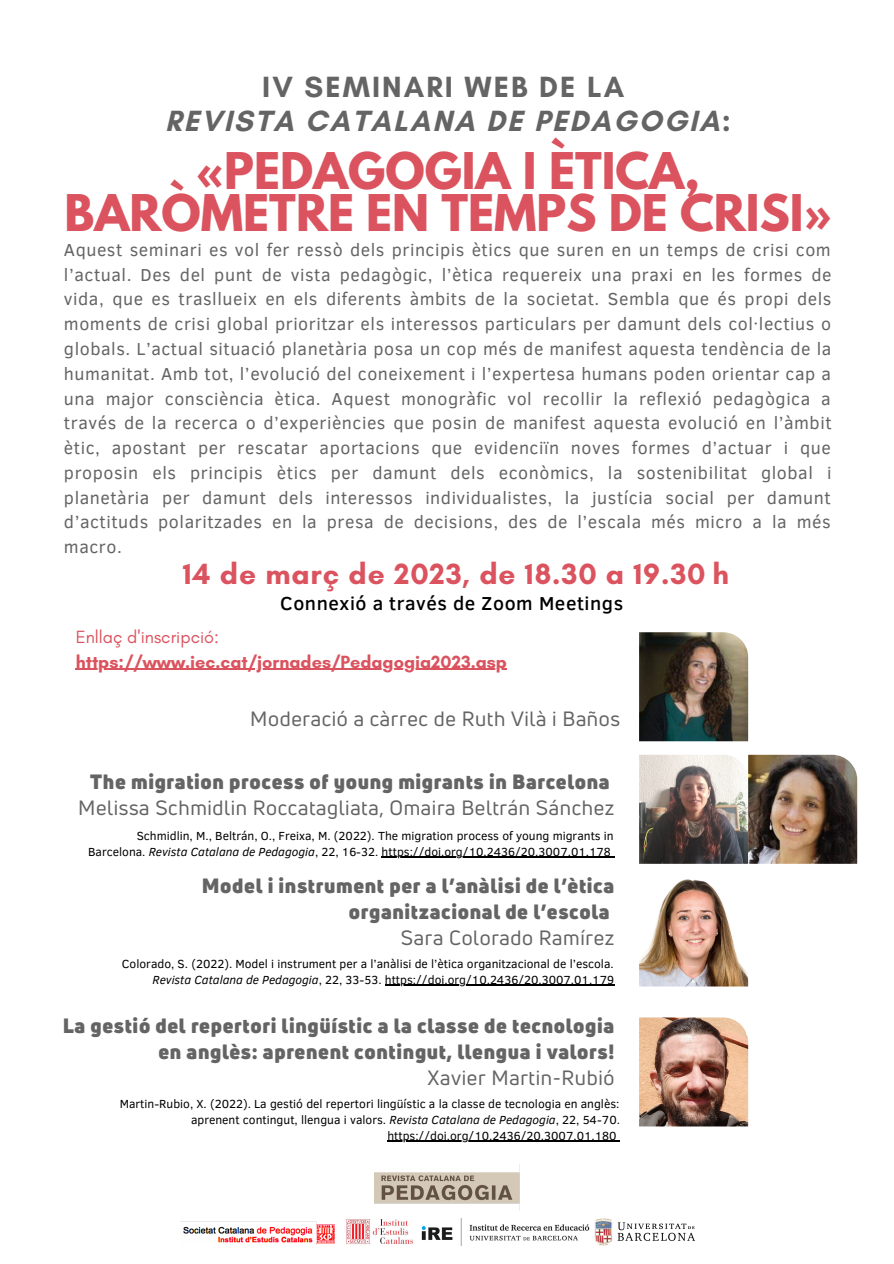
<style>
.page{position:relative;width:894px;height:1264px;background:#fff}
.page>*{position:absolute;margin:0;border:0;box-sizing:border-box;transform-origin:0 0}
.t1{font:700 44.85px/41.7px "League Spartan";color:#da535e;text-align:center}
.t2{font:700 29.85px/33.8px "Glacial Indifference";letter-spacing:.07em;color:#646464;text-align:center}
.t3{font:700 29.85px "Glacial Indifference";letter-spacing:.03em;color:#da535e}
.t4{font:900 20.25px/26px "Uni Neue";letter-spacing:.03em;color:#646464;text-align:right}
.t5{font:20.25px "Uni Neue";letter-spacing:.03em;color:#646464}
.t6{font:500 19.35px "Clear Sans";letter-spacing:.03em;color:#000}
.t7{font:700 18px "Glacial Indifference";color:#da535e}
.t8{font:18px "Glacial Indifference";color:#da535e}
.t9{font:17.85px/24.8px "Clear Sans";letter-spacing:.03em;color:#646464;text-align:justify}
.t10{font:12px/16px "Clear Sans";color:#000;text-align:right}
.s1{font-style:italic}
</style>
<div class="page">
<img style="left:639px;top:879px;width:109px;height:107px">
<img style="left:639px;top:632px;width:109px;height:109px">
<img style="left:639px;top:1017px;width:109px;height:109px">
<img style="left:639px;top:754px;width:218px;height:109px">
<img style="left:374px;top:1164px;width:146px;height:46px">
<img style="left:180px;top:1221px;width:154px;height:23px">
<img style="left:421px;top:1218px;width:168px;height:26px">
<img style="left:346px;top:1219px;width:67px;height:25px">
<img style="left:594px;top:1218px;width:101px;height:28px">
<hr style="left:76px;top:668px;width:431px;height:2px;background:#da535e">
<hr style="left:381px;top:857px;width:230px;height:1px;background:#000">
<hr style="left:387px;top:1140px;width:229px;height:1px;background:#000">
<hr style="left:385px;top:984px;width:229px;height:1px;background:#000">
<h2 class="t2" style="left:165px;top:69px;width:567px">IV SEMINARI WEB DE LA<br>REVISTA CATALANA DE PEDAGOGIA:</h2>
<h1 class="t1" style="left:65px;top:156px;width:768px">«PEDAGOGIA I ÈTICA,<br>BARÒMETRE EN TEMPS DE CRISI»</h1>
<p class="t9" style="left:64px;top:236px;width:769px">Aquest seminari es vol fer ressò dels principis ètics que suren en un temps de crisi com l’actual. Des del punt de vista pedagògic, l’ètica requereix una praxi en les formes de vida, que es trasllueix en els diferents àmbits de la societat. Sembla que és propi dels moments de crisi global prioritzar els interessos particulars per damunt dels col·lectius o globals. L’actual situació planetària posa un cop més de manifest aquesta tendència de la humanitat. Amb tot, l’evolució del coneixement i l’expertesa humans poden orientar cap a una major consciència ètica. Aquest monogràfic vol recollir la reflexió pedagògica a través de la recerca o d’experiències que posin de manifest aquesta evolució en l’àmbit ètic, apostant per rescatar aportacions que evidenciïn noves formes d’actuar i que proposin els principis ètics per damunt dels econòmics, la sostenibilitat global i planetària per damunt dels interessos individualistes, la justícia social per damunt d’actituds polaritzades en la presa de decisions, des de l’escala més micro a la més macro.</p>
<h2 class="t3" style="left:183px;top:556px;width:547px">14 de març de 2023, de 18.30 a 19.30 h</h2>
<p class="t8" style="left:76px;top:625px;width:145px">Enllaç d'inscripció:</p>
<p class="t7" style="left:76px;top:650px;width:433px">https://www.iec.cat/jornades/Pedagogia2023.asp</p>
<p class="t6" style="left:280px;top:589px;width:344px">Connexió a través de Zoom Meetings</p>
<p class="t5" style="left:250px;top:705px;width:371px">Moderació a càrrec de Ruth Vilà i Baños</p>
<p class="t4" style="left:90px;top:768px;width:521px">The migration process of young migrants in Barcelona</p>
<p class="t5" style="left:78px;top:794px;width:537px">Melissa Schmidlin Roccatagliata, Omaira Beltrán Sánchez</p>
<p class="t10" style="left:88px;top:827px;width:527px">Schmidlin, M., Beltrán, O., Freixa, M. (2022). The migration process of young migrants in<br>Barcelona. <span class="s1">Revista Catalana de Pedagogia</span>, 22, 16-32. https://doi.org/10.2436/20.3007.01.178</p>
<p class="t4" style="left:202px;top:872px;width:414px">Model i instrument per a l’anàlisi de l’ètica organitzacional de l’escola</p>
<p class="t5" style="left:401px;top:924px;width:215px">Sara Colorado Ramírez</p>
<p class="t10" style="left:122px;top:954px;width:493px">Colorado, S. (2022). Model i instrument per a l’anàlisi de l’ètica organitzacional de l’escola.<br><span class="s1">Revista Catalana de Pedagogia</span>, 22, 33-53. https://doi.org/10.2436/20.3007.01.179</p>
<p class="t4" style="left:63px;top:1012px;width:553px">La gestió del repertori lingüístic a la classe de tecnologia en anglès: aprenent contingut, llengua i valors!</p>
<p class="t5" style="left:427px;top:1063px;width:188px">Xavier Martin-Rubió</p>
<p class="t10" style="left:120px;top:1094px;width:501px">Martin-Rubio, X. (2022). La gestió del repertori lingüístic a la classe de tecnologia en anglès: aprenent contingut, llengua i valors. <span class="s1">Revista Catalana de Pedagogia</span>, 22, 54-70. https://doi.org/10.2436/20.3007.01.180</p>
</div>
